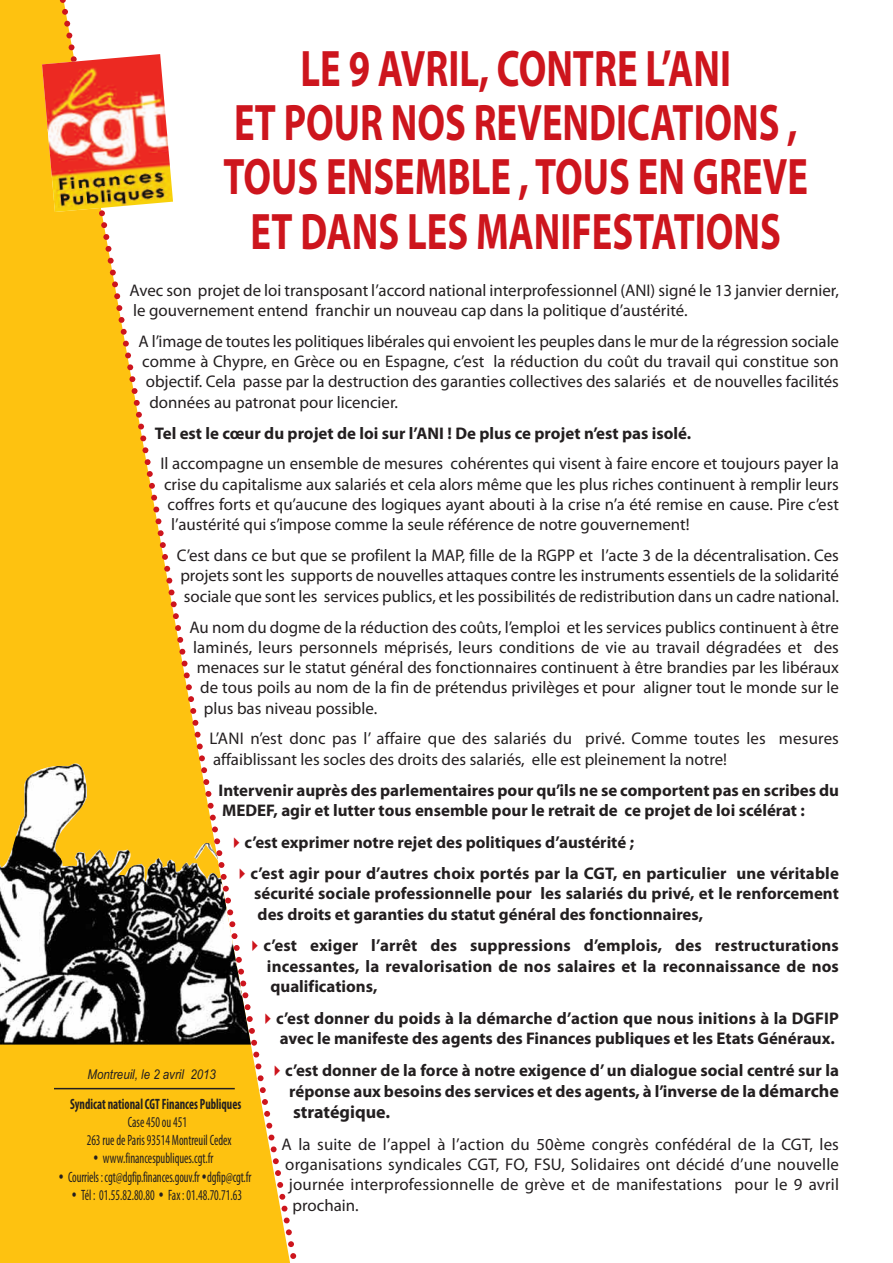
<style>
.page{position:relative;width:893px;height:1263px;background:#fff}
.page>*{position:absolute;margin:0;border:0;box-sizing:border-box;transform-origin:0 0}
.t1{font:700 51.6px/54.2px "Myriad Pro";color:#cd151d;text-align:center;scale:.75 1}
.t2{font:700 18px "Myriad Pro";color:#231f20}
.t3{font:16.8px/20.2px "Myriad Pro";color:#231f20}
.t4{font:700 16.8px/20.2px "Myriad Pro";color:#231f20}
.t5{font:condensed 15px/18.3px "Myriad Pro";color:#231f20;text-align:center;scale:.8 1}
.t6{font:700 condensed 15px "Myriad Pro";color:#231f20;scale:.8 1}
.t7{font:italic 13.5px "Arial";color:#231f20;scale:.85 1}
.s1{font-size:18px}
</style>
<div class="page">
<div style="left:0;top:0;width:52px;height:1263px;background:#fec210"></div>
<img style="left:0;top:762px;width:52px;height:282px">
<svg style="left:52px;top:0;width:245px;height:1263px"></svg>
<img style="left:42px;top:54px;width:131px;height:158px">
<hr style="left:54px;top:1088px;width:181px;height:1px;background:#231f20">
<svg style="left:94px;top:1156px;width:4px;height:4px"></svg>
<svg style="left:60px;top:1174px;width:3px;height:4px"></svg>
<svg style="left:203px;top:1174px;width:3px;height:4px"></svg>
<svg style="left:72px;top:1192px;width:4px;height:5px"></svg>
<svg style="left:160px;top:1192px;width:3px;height:5px"></svg>
<svg style="left:234px;top:837px;width:5px;height:10px"></svg>
<svg style="left:240px;top:869px;width:5px;height:10px"></svg>
<svg style="left:253px;top:941px;width:5px;height:10px"></svg>
<svg style="left:265px;top:1013px;width:6px;height:11px"></svg>
<svg style="left:275px;top:1065px;width:5px;height:11px"></svg>
<h1 class="t1" style="left:224px;top:46px;width:781px">LE 9 AVRIL, CONTRE L’ANI<br>ET POUR NOS REVENDICATIONS ,<br>TOUS ENSEMBLE , TOUS EN GREVE<br>ET DANS LES MANIFESTATIONS</h1>
<p class="t3" style="left:129px;top:281px;width:711px">Avec son projet de loi transposant l’accord national interprofessionnel (ANI) signé le 13 janvier dernier, le gouvernement entend franchir un nouveau cap dans la politique d’austérité.</p>
<p class="t3" style="left:139px;top:332px;width:702px">A l’image de toutes les politiques libérales qui envoient les peuples dans le mur de la régression sociale</p>
<p class="t3" style="left:142px;top:353px;width:698px">comme à Chypre, en Grèce ou en Espagne, c’est la réduction du coût du travail qui constitue son</p>
<p class="t3" style="left:146px;top:373px;width:695px">objectif. Cela passe par la destruction des garanties collectives des salariés et de nouvelles facilités</p>
<p class="t3" style="left:149px;top:393px;width:250px">données au patronat pour licencier.</p>
<p class="t4" style="left:155px;top:424px;width:538px">Tel est le cœur du projet de loi sur l’ANI ! De plus ce projet n’est pas isolé.</p>
<p class="t3" style="left:160px;top:455px;width:680px">Il accompagne un ensemble de mesures cohérentes qui visent à faire encore et toujours payer la</p>
<p class="t3" style="left:164px;top:475px;width:676px">crise du capitalisme aux salariés et cela alors même que les plus riches continuent à remplir leurs</p>
<p class="t3" style="left:168px;top:495px;width:673px">coffres forts et qu’aucune des logiques ayant abouti à la crise n’a été remise en cause. Pire c’est</p>
<p class="t3" style="left:171px;top:516px;width:520px">l’austérité qui s’impose comme la seule référence de notre gouvernement!</p>
<p class="t3" style="left:177px;top:547px;width:664px;text-align:justify">C’est dans ce but que se profilent la MAP, fille de la RGPP et l’acte 3 de la décentralisation. Ces projets sont les supports de nouvelles attaques contre les instruments essentiels de la solidarité sociale que sont les services publics, et les possibilités de redistribution dans un cadre national.</p>
<p class="t3" style="left:189px;top:618px;width:651px">Au nom du dogme de la réduction des coûts, l’emploi et les services publics continuent à être</p>
<p class="t3" style="left:193px;top:638px;width:647px">laminés, leurs personnels méprisés, leurs conditions de vie au travail dégradées et des</p>
<p class="t3" style="left:197px;top:659px;width:644px">menaces sur le statut général des fonctionnaires continuent à être brandies par les libéraux</p>
<p class="t3" style="left:200px;top:679px;width:640px">de tous poils au nom de la fin de prétendus privilèges et pour aligner tout le monde sur le</p>
<p class="t3" style="left:204px;top:699px;width:175px">plus bas niveau possible.</p>
<p class="t3" style="left:209px;top:730px;width:631px">L’ANI n’est donc pas l’ affaire que des salariés du privé. Comme toutes les mesures affaiblissant les socles des droits des salariés, elle est pleinement la notre!</p>
<p class="t4" style="left:218px;top:781px;width:622px">Intervenir auprès des parlementaires pour qu’ils ne se comportent pas en scribes du<br>MEDEF, agir et lutter tous ensemble pour le retrait de ce projet de loi scélérat :</p>
<p class="t4" style="left:250px;top:827px;width:590px;line-height:31.7px;text-indent:-6px">c’est exprimer notre rejet des politiques d’austérité ;<br>c’est agir pour d’autres choix portés par la CGT, en particulier une véritable</p>
<p class="t4" style="left:254px;top:885px;width:586px">sécurité sociale professionnelle pour les salariés du privé, et le renforcement des droits et garanties du statut général des fonctionnaires,</p>
<p class="t4" style="left:263px;top:937px;width:577px;text-align:justify">c’est exiger l’arrêt des suppressions d’emplois, des restructurations incessantes, la revalorisation de nos salaires et la reconnaissance de nos qualifications,</p>
<p class="t4" style="left:276px;top:1009px;width:564px">c’est donner du poids à la démarche d’action que nous initions à la DGFIP avec le manifeste des agents des Finances publiques et les Etats Généraux.</p>
<p class="t4" style="left:285px;top:1061px;width:555px;line-height:21.1px">c’est donner de la force à notre exigence d’ un dialogue social centré sur la réponse aux besoins des services et des agents, à l’inverse de la <span class="s1">démarche</span></p>
<p class="t2" style="left:293px;top:1105px;width:99px">stratégique.</p>
<p class="t3" style="left:282px;top:1135px;width:559px">A la suite de l’appel à l’action du 50ème congrès confédéral de la CGT, les</p>
<p class="t3" style="left:285px;top:1155px;width:555px">organisations syndicales CGT, FO, FSU, Solidaires ont décidé d’une nouvelle</p>
<p class="t3" style="left:289px;top:1176px;width:552px">journée interprofessionnelle de grève et de manifestations pour le 9 avril</p>
<p class="t3" style="left:293px;top:1197px;width:68px">prochain.</p>
<p class="t7" style="left:88px;top:1066px;width:152px">Montreuil, le 2 avril 2013</p>
<p class="t6" style="left:70px;top:1099px;width:215px">Syndicat national CGT Finances Publiques</p>
<p class="t5" style="left:68px;top:1114px;width:231px">Case 450 ou 451<br>263 rue de Paris 93514 Montreuil Cedex www.financespubliques.cgt.fr Courriels:cgt@dgfip.finances.gouv.fr dgfip@cgt.fr Tél : 01.55.82.80.80 Fax : 01.48.70.71.63</p>
</div>
